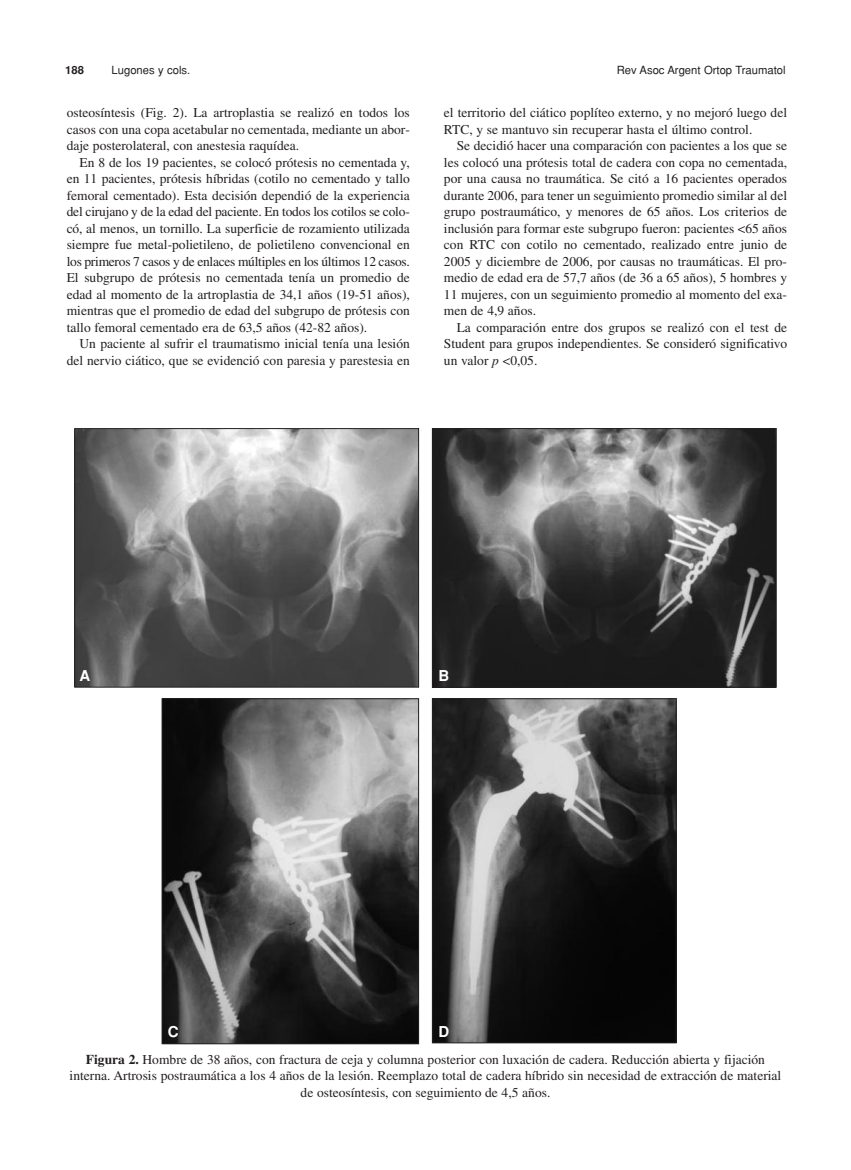
<style>
.page{position:relative;width:851px;height:1170px;background:#fff}
.page>*{position:absolute;margin:0;border:0;box-sizing:border-box;transform-origin:0 0}
.t1{font:700 15px "Helvetica";color:#fff}
.t2{font:13.5px/16.5px "Times";color:#231f20;text-align:justify}
.t3{font:11.25px "Helvetica";color:#231f20}
.t4{font:700 11.25px "Helvetica";color:#231f20}
.s1{font-style:italic}
.s2{font-weight:700}
</style>
<div class="page">
<img style="left:76px;top:430px;width:341px;height:255px">
<div style="left:74px;top:428px;width:345px;height:259px;border:1px solid #231f20"></div>
<img style="left:434px;top:430px;width:340px;height:255px">
<div style="left:432px;top:428px;width:344px;height:259px;border:1px solid #231f20"></div>
<img style="left:164px;top:700px;width:253px;height:342px">
<div style="left:162px;top:698px;width:257px;height:346px;border:1px solid #231f20"></div>
<img style="left:434px;top:700px;width:240px;height:341px">
<div style="left:432px;top:698px;width:244px;height:345px;border:1px solid #231f20"></div>
<p class="t4" style="left:65px;top:63px;width:20px">188</p>
<p class="t3" style="left:111px;top:63px;width:80px">Lugones y cols.</p>
<p class="t3" style="left:616px;top:63px;width:170px">Rev Asoc Argent Ortop Traumatol</p>
<p class="t2" style="left:67px;top:106px;width:344px">osteosíntesis (Fig. 2). La artroplastia se realizó en todos los casos con una copa acetabular no cementada, mediante un abor&shy;daje posterolateral, con anestesia raquídea.</p>
<p class="t2" style="left:67px;top:155px;width:344px;text-indent:13px">En 8 de los 19 pacientes, se colocó prótesis no cementada y, en 11 pacientes, prótesis híbridas (cotilo no cementado y tallo femoral cementado). Esta decisión dependió de la experiencia del cirujano y de la edad del paciente. En todos los cotilos se colo&shy;có, al menos, un tornillo. La superficie de rozamiento utilizada siempre fue metal-polietileno, de polietileno convencional en los primeros 7 casos y de enlaces múltiples en los últimos 12 casos.<br>El subgrupo de prótesis no cementada tenía un promedio de edad al momento de la artroplastia de 34,1 años (19-51 años), mientras que el promedio de edad del subgrupo de prótesis con tallo femoral cementado era de 63,5 años (42-82 años).</p>
<p class="t2" style="left:67px;top:337px;width:344px;text-align:right">Un paciente al sufrir el traumatismo inicial tenía una lesión del nervio ciático, que se evidenció con paresia y parestesia en</p>
<p class="t2" style="left:444px;top:106px;width:344px">el territorio del ciático poplíteo externo, y no mejoró luego del<br>RTC, y se mantuvo sin recuperar hasta el último control.</p>
<p class="t2" style="left:444px;top:139px;width:344px;text-indent:13px">Se decidió hacer una comparación con pacientes a los que se les colocó una prótesis total de cadera con copa no cementada, por una causa no traumática. Se citó a 16 pacientes operados durante 2006, para tener un seguimiento promedio similar al del grupo postraumático, y menores de 65 años. Los criterios de inclusión para formar este subgrupo fueron: pacientes &lt;65 años con RTC con cotilo no cementado, realizado entre junio de 2005 y diciembre de 2006, por causas no traumáticas. El pro&shy;medio de edad era de 57,7 años (de 36 a 65 años), 5 hombres y 11 mujeres, con un seguimiento promedio al momento del exa&shy;men de 4,9 años.</p>
<p class="t2" style="left:444px;top:320px;width:344px;text-indent:13px">La comparación entre dos grupos se realizó con el test de Student para grupos independientes. Se consideró significativo un valor <span class="s1">p</span> &lt;0,05.</p>
<p class="t1" style="left:79px;top:667px;width:12px">A</p>
<p class="t1" style="left:438px;top:667px;width:12px">B</p>
<p class="t1" style="left:168px;top:1022px;width:12px">C</p>
<p class="t1" style="left:438px;top:1022px;width:12px">D</p>
<p class="t2" style="left:70px;top:1052px;width:713px;text-align:center"><span class="s2">Figura 2.</span> Hombre de 38 años, con fractura de ceja y columna posterior con luxación de cadera. Reducción abierta y fijación interna. Artrosis postraumática a los 4 años de la lesión. Reemplazo total de cadera híbrido sin necesidad de extracción de material de osteosíntesis, con seguimiento de 4,5 años.</p>
</div>
